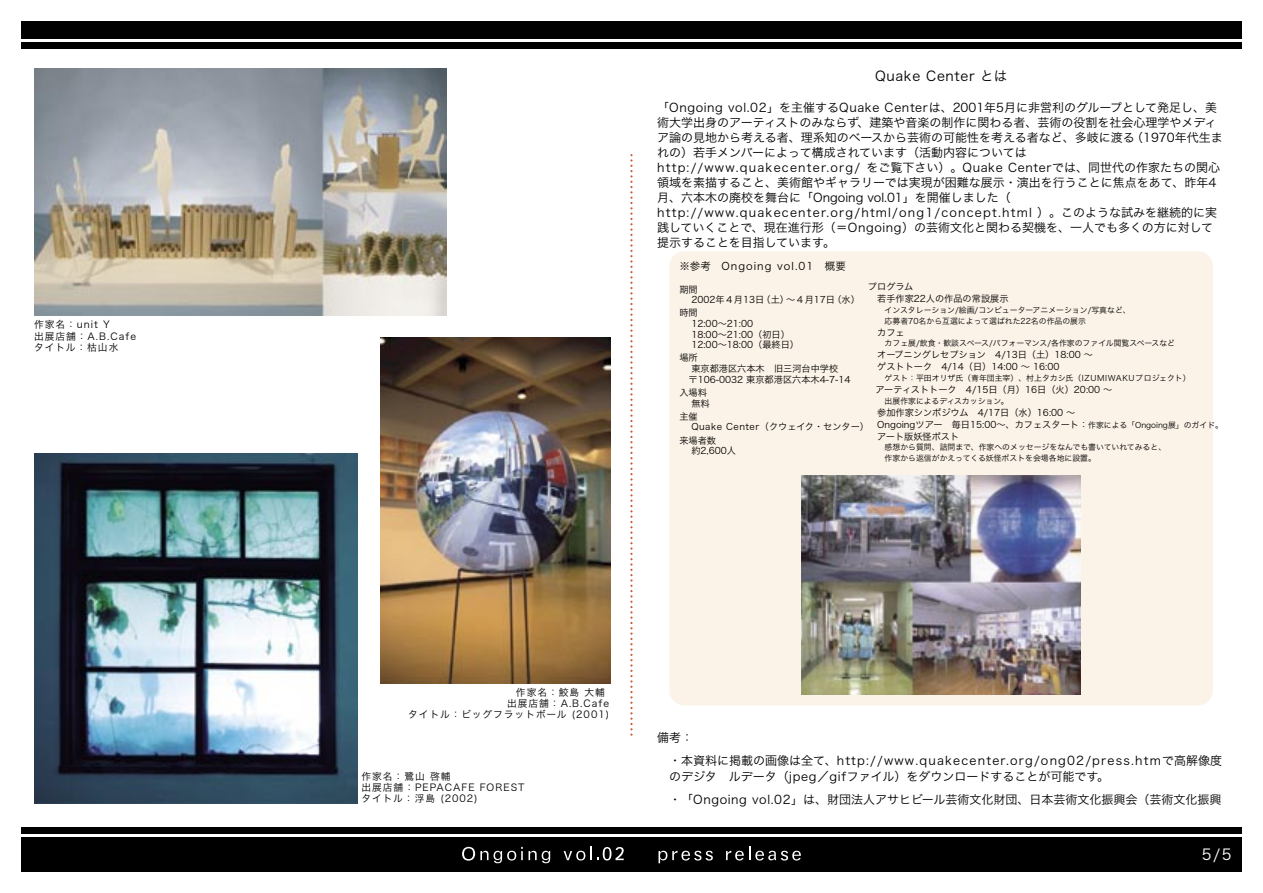
<style>
.page{position:relative;width:1263px;height:893px;background:#fff}
.page>*{position:absolute;margin:0;border:0;box-sizing:border-box;transform-origin:0 0}
.t1{font:15px "Hira Kaku Pro W3";color:#fff}
.t2{font:13.5px "Hira Kaku Pro W3";letter-spacing:.05em;color:#000}
.t3{font:12px/15px "Hira Kaku Pro W3";color:#000}
.t4{font:12px/22.5px "Hira Kaku Pro W3";letter-spacing:.1em;color:#000}
.t5{font:10.5px "Hira Kaku Pro W3";letter-spacing:.1em;color:#000}
.t6{font:9.75px/11.2px "Hira Kaku Pro W3";letter-spacing:.1em;color:#000}
.t7{font:9.15px/10.6px "Hira Kaku Pro W3";color:#000}
.t8{font:9.15px/10.6px "Hira Kaku Pro W3";letter-spacing:.05em;color:#000}
.t9{font:7.8px/10.6px "Hira Kaku Pro W3";color:#000}
.s1{font-size:7.8px}
</style>
<div class="page">
<div style="left:669px;top:251px;width:544px;height:454px;background:#fcf3e8;border-radius:15px"></div>
<div style="left:21px;top:838px;width:1221px;height:34px;background:#000"></div>
<div style="left:21px;top:21px;width:1221px;height:17px;background:#000"></div>
<div style="left:21px;top:42px;width:1221px;height:6px;background:#000"></div>
<div style="left:21px;top:827px;width:1221px;height:7px;background:#000"></div>
<svg style="left:462px;top:847px;width:88px;height:16px"></svg>
<svg style="left:564px;top:846px;width:60px;height:14px"></svg>
<svg style="left:658px;top:851px;width:55px;height:12px"></svg>
<svg style="left:726px;top:846px;width:75px;height:14px"></svg>
<img style="left:34px;top:68px;width:413px;height:248px">
<img style="left:34px;top:454px;width:323px;height:350px">
<img style="left:381px;top:337px;width:229px;height:346px">
<img style="left:802px;top:476px;width:278px;height:219px">
<svg style="left:630px;top:154px;width:2px;height:582px"></svg>
<p class="t6" style="left:34px;top:318px;width:104px">作家名：unit Y<br>出展店舗：A.B.Cafeタイトル：枯山水</p>
<p class="t2" style="left:875px;top:64px;width:134px">Quake Center とは</p>
<p class="t3" style="left:657px;top:99px;width:567px">「Ongoing vol.02」を主催するQuake Centerは、2001年5月に非営利のグループとして発足し、美術大学出身のアーティストのみならず、建築や音楽の制作に関わる者、芸術の役割を社会心理学やメディア論の見地から考える者、理系知のベースから芸術の可能性を考える者など、多岐に渡る（1970年代生まれの）若手メンバーによって構成されています（活動内容についてはhttp://www.quakecenter.org/ をご覧下さい）。Quake Centerでは、同世代の作家たちの関心領域を素描すること、美術館やギャラリーでは実現が困難な展示・演出を行うことに焦点をあて、昨年4月、六本木の廃校を舞台に「Ongoing vol.01」を開催しました（http://www.quakecenter.org/html/ong1/concept.html ）。このような試みを継続的に実践していくことで、現在進行形（＝Ongoing）の芸術文化と関わる契機を、一人でも多くの方に対して提示することを目指しています。</p>
<p class="t5" style="left:679px;top:257px;width:168px">※参考 Ongoing vol.01 概要</p>
<p class="t7" style="left:691px;top:283px;width:170px;text-indent:-12px">期間<br>2002年４月13日（土）～４月17日（水）</p>
<p class="t7" style="left:691px;top:307px;width:109px;text-indent:-12px">時間<br>12:00～21:00<br>18:00～21:00（初日）<br>12:00～18:00（最終日）</p>
<p class="t7" style="left:679px;top:352px;width:20px">場所</p>
<p class="t7" style="left:691px;top:363px;width:148px">東京都港区六本木 旧三河台中学校</p>
<p class="t7" style="left:688px;top:373px;width:163px">〒106-0032 東京都港区六本木4-7-14</p>
<p class="t7" style="left:691px;top:386px;width:20px;text-indent:-12px">入場料無料</p>
<p class="t8" style="left:691px;top:410px;width:179px;text-indent:-12px">主催<br>Quake Center（クウェイク・センター）</p>
<p class="t7" style="left:691px;top:434px;width:46px;text-indent:-12px">来場者数約2,600人</p>
<p class="t7" style="left:877px;top:280px;width:133px;line-height:12px;text-indent:-9px">プログラム<br>若手作家22人の作品の常設展示</p>
<p class="t9" style="left:885px;top:304px;width:248px">インスタレーション/絵画/コンピューターアニメーション/写真など、応募者70名から互選によって選ばれた22名の作品の展示</p>
<p class="t7" style="left:877px;top:326px;width:29px">カフェ</p>
<p class="t9" style="left:885px;top:337px;width:292px">カフェ展/飲食・歓談スペース/パフォーマンス/各作家のファイル閲覧スペースなど</p>
<p class="t7" style="left:877px;top:348px;width:217px;line-height:12px">オープニングレセプション 4/13日（土）18:00 ～ゲストトーク 4/14（日）14:00 ～ 16:00</p>
<p class="t9" style="left:885px;top:372px;width:307px">ゲスト：平田オリザ氏（青年団主宰）、村上タカシ氏（IZUMIWAKUプロジェクト）</p>
<p class="t7" style="left:875px;top:384px;width:238px">アーティストトーク 4/15日（月）16日（火）20:00 ～</p>
<p class="t9" style="left:885px;top:395px;width:125px">出展作家によるディスカッション。</p>
<p class="t7" style="left:877px;top:406px;width:347px;line-height:12px">参加作家シンポジウム 4/17日（水）16:00 ～<br>Ongoingツアー 毎日15:00～、カフェスタート：<span class="s1">作家による「Ongoing展」のガイド。</span>アート版妖怪ポスト</p>
<p class="t9" style="left:885px;top:442px;width:283px">感想から質問、詰問まで、作家へのメッセージをなんでも書いていれてみると、作家から返信がかえってくる妖怪ポストを会場各地に設置。</p>
<p class="t6" style="left:516px;top:686px;width:91px">作家名：鮫島大輔</p>
<p class="t6" style="left:507px;top:697px;width:104px">出展店舗：A.B.Cafe</p>
<p class="t6" style="left:408px;top:708px;width:202px">タイトル：ビッグフラットボール (2001)</p>
<p class="t6" style="left:361px;top:770px;width:165px">作家名：鷺山啓輔<br>出展店舗：PEPACAFE FORESTタイトル：浮島 (2002)</p>
<p class="t4" style="left:669px;top:726px;width:554px;text-indent:-12px">備考：<br>・本資料に掲載の画像は全て、http://www.quakecenter.org/ong02/press.htmで高解像度</p>
<p class="t3" style="left:669px;top:765px;width:554px;line-height:22.5px">のデジタ ルデータ（jpeg／gifファイル）をダウンロードすることが可能です。<br>・「Ongoing vol.02」は、財団法人アサヒビール芸術文化財団、日本芸術文化振興会（芸術文化振興</p>
<p class="t1" style="left:1202px;top:841px;width:31px">5/5</p>
</div>
